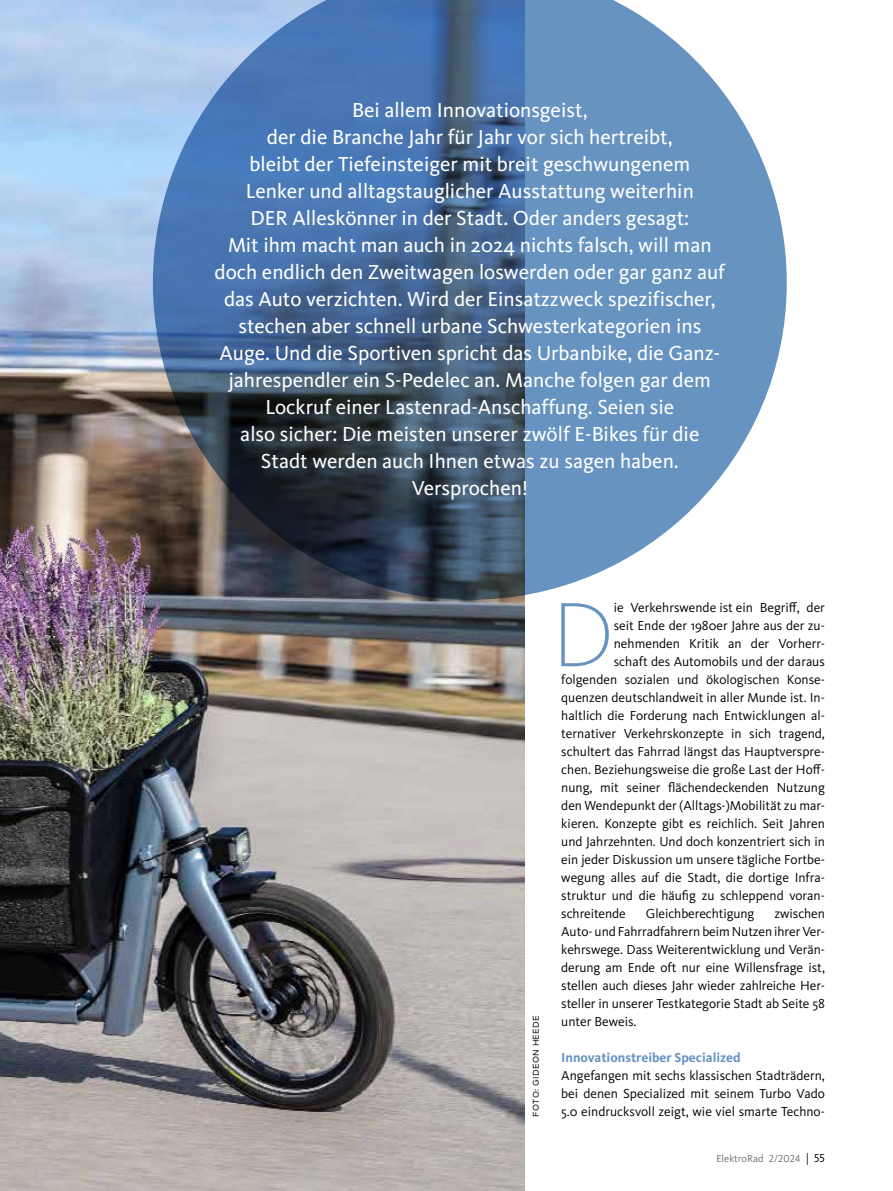
<style>
.page{position:relative;width:893px;height:1191px;background:#fff}
.page>*{position:absolute;margin:0;border:0;box-sizing:border-box;transform-origin:0 0}
.t1{font:200 94.65px "Kievit OT";color:#6793c1}
.t2{font:21px/27px "Kievit OT";color:#fff;text-align:center}
.t3{font:13.5px/18px "Kievit OT";color:#000;text-align:justify}
.t4{font:700 13.5px "Kievit OT";color:#6793c1}
.t5{font:10.5px "Kievit OT";color:#707172}
.t6{font:8.25px "Mark OT";letter-spacing:.045em;color:#000}
.s1{font-size:12px;color:#000}
</style>
<div class="page">
<img style="left:0;top:0;width:524px;height:1191px">
<svg style="left:153px;top:0;width:634px;height:600px"></svg>
<div style="left:211px;top:100px;width:525px;height:412px;background:#6793c1;opacity:.55"></div>
<p class="t2" style="left:215px;top:96px;width:512px">Bei allem Innovationsgeist,<br>der die Branche Jahr für Jahr vor sich hertreibt,<br>bleibt der Tiefeinsteiger mit breit geschwungenem<br>Lenker und alltagstauglicher Ausstattung weiterhin<br>DER Alleskönner in der Stadt. Oder anders gesagt:<br>Mit ihm macht man auch in 2024 nichts falsch, will man doch endlich den Zweitwagen loswerden oder gar ganz auf das Auto verzichten. Wird der Einsatzzweck spezifischer, stechen aber schnell urbane Schwesterkategorien ins Auge. Und die Sportiven spricht das Urban bike, die Ganz&shy;jahrespendler ein S-Pedelec an. Manche folgen gar dem Lockruf einer Lastenrad-Anschaffung. Seien sie<br>also sicher: Die meisten unserer zwölf E-Bikes für die Stadt werden auch Ihnen etwas zu sagen haben.<br>Versprochen!</p>
<p class="t6" style="left:531px;top:1116px;width:103px;rotate:-90deg">FOTO: GIDEON HEEDE</p>
<h1 class="t1" style="left:552px;top:577px;width:64px">D</h1>
<p class="t3" style="left:614px;top:598px;width:213px">ie Verkehrswende ist ein Begriff, der</p>
<p class="t3" style="left:614px;top:616px;width:213px">seit Ende der 1980er Jahre aus der zu-</p>
<p class="t3" style="left:614px;top:634px;width:213px">nehmenden Kritik an der Vorherr-</p>
<p class="t3" style="left:614px;top:652px;width:213px">schaft des Automobils und der daraus</p>
<p class="t3" style="left:561px;top:670px;width:265px">folgenden sozialen und ökologischen Konse-</p>
<p class="t3" style="left:561px;top:688px;width:265px">quenzen deutschlandweit in aller Munde ist. In-</p>
<p class="t3" style="left:561px;top:706px;width:265px">haltlich die Forderung nach Entwicklungen al-</p>
<p class="t3" style="left:561px;top:724px;width:265px">ternativer Verkehrskonzepte in sich tragend,</p>
<p class="t3" style="left:561px;top:742px;width:265px">schultert das Fahrrad längst das Hauptverspre-</p>
<p class="t3" style="left:561px;top:760px;width:265px">chen. Beziehungsweise die große Last der Hoff-</p>
<p class="t3" style="left:561px;top:778px;width:265px">nung, mit seiner flächendeckenden Nutzung</p>
<p class="t3" style="left:561px;top:796px;width:265px">den Wendepunkt der (Alltags-)Mobilität zu mar-</p>
<p class="t3" style="left:561px;top:814px;width:265px">kieren. Konzepte gibt es reichlich. Seit Jahren</p>
<p class="t3" style="left:561px;top:832px;width:265px">und Jahrzehnten. Und doch konzentriert sich in</p>
<p class="t3" style="left:561px;top:850px;width:265px">ein jeder Diskussion um unsere tägliche Fortbe-</p>
<p class="t3" style="left:561px;top:868px;width:265px">wegung alles auf die Stadt, die dortige Infra-</p>
<p class="t3" style="left:561px;top:886px;width:265px">struktur und die häufig zu schleppend voran-</p>
<p class="t3" style="left:561px;top:904px;width:66px">schreitende</p>
<p class="t3" style="left:646px;top:904px;width:110px">Gleichberechtigung</p>
<p class="t3" style="left:561px;top:904px;width:265px;text-indent:213px">zwischen Auto- und Fahrradfahrern beim Nutzen ihrer Ver&shy;kehrswege. Dass Weiterentwicklung und Verän&shy;derung am Ende oft nur eine Willensfrage ist, stellen auch dieses Jahr wieder zahlreiche Her&shy;steller in unserer Testkategorie Stadt ab Seite 58 unter Beweis.</p>
<p class="t4" style="left:561px;top:1049px;width:181px">Innovationstreiber Specialized</p>
<p class="t3" style="left:561px;top:1066px;width:265px">Angefangen mit sechs klassischen Stadträdern, bei denen Specialized mit seinem Turbo Vado 5.0 eindrucksvoll zeigt, wie viel smarte Techno-</p>
<p class="t5" style="left:716px;top:1151px;width:110px">ElektroRad 2/2024 <span class="s1">| 55</span></p>
</div>
